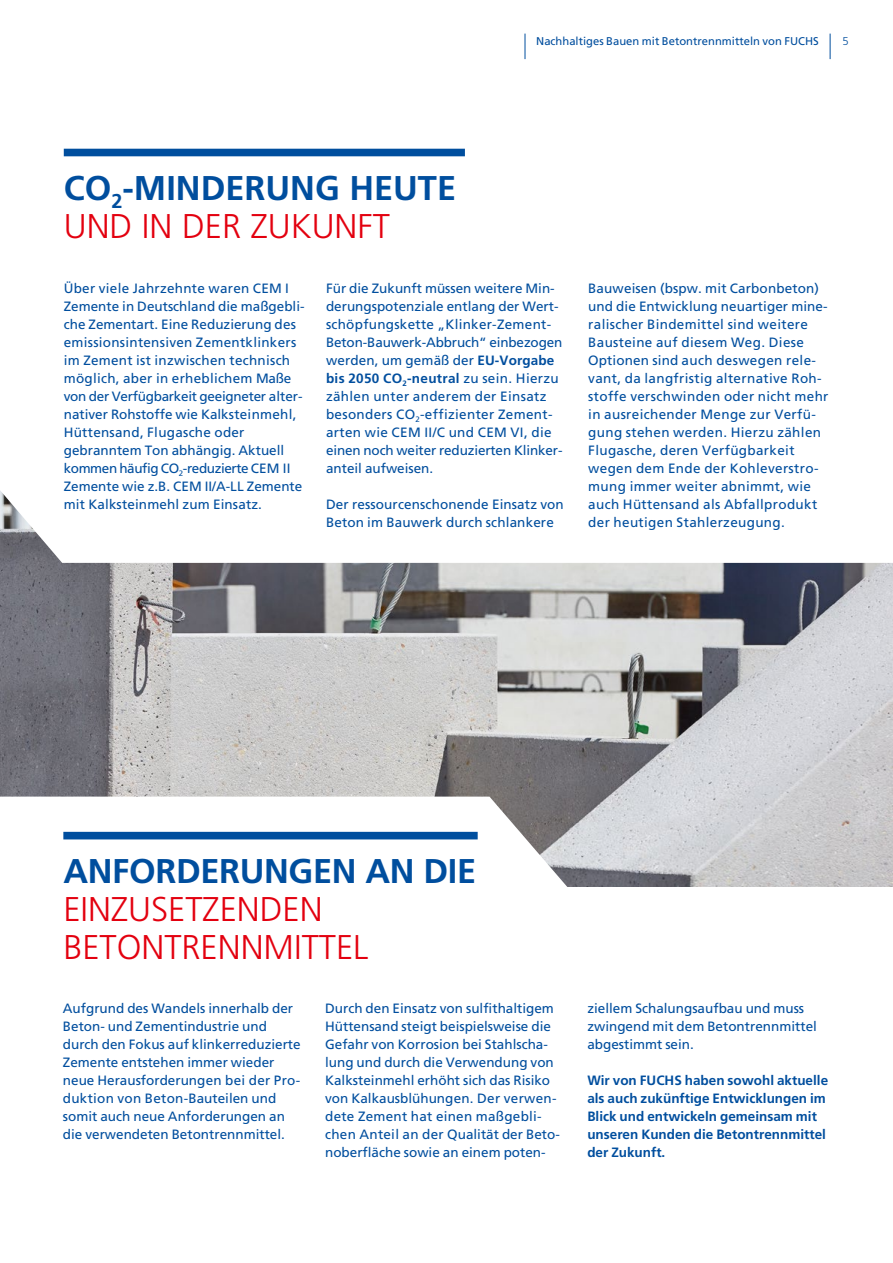
<style>
.page{position:relative;width:893px;height:1263px;background:#fff}
.page>*{position:absolute;margin:0;border:0;box-sizing:border-box;transform-origin:0 0}
.t1{font:700 34.35px/38.1px "Frutiger LT Std";letter-spacing:-.01em;color:#004e9e}
.t2{font:300 34.35px/38.1px "Frutiger LT Std";color:#e3000f}
.t3{font:13.5px/18px "Frutiger LT Std";letter-spacing:.005em;color:#004e9e}
.t4{font:13.5px/18px "Frutiger LT Std";letter-spacing:.025em;color:#004e9e}
.t5{font:700 13.5px/18px "Frutiger LT Std";color:#004e9e}
.t6{font:11.25px "Frutiger LT Std";color:#004e9e}
.t7{font:300 11.25px "Frutiger LT Std";color:#004e9e}
.s1{font-weight:300;color:#e3000f}
.s2{font-weight:700}
</style>
<div class="page">
<img style="left:0;top:563px;width:893px;height:324px">
<svg style="left:0;top:491px;width:864px;height:72px"></svg>
<svg style="left:0;top:797px;width:633px;height:90px"></svg>
<svg style="left:830px;top:34px;width:1px;height:25px"></svg>
<svg style="left:525px;top:34px;width:1px;height:25px"></svg>
<div style="left:64px;top:149px;width:401px;height:7px;background:#004e9e"></div>
<div style="left:63px;top:832px;width:415px;height:7px;background:#004e9e"></div>
<h1 class="t1" style="left:64px;top:169px;width:394px">CO<sub>2</sub>-MINDERUNG HEUTE<br><span class="s1">UND IN DER ZUKUNFT</span></h1>
<p class="t6" style="left:536px;top:34px;width:284px">Nachhaltiges Bauen mit Betontrennmitteln von FUCHS</p>
<p class="t7" style="left:842px;top:34px;width:8px">5</p>
<p class="t3" style="left:64px;top:279px;width:242px">Über viele Jahrzehnte waren CEM I Zemente in Deutschland die maßgebli&shy;che Zementart. Eine Reduzierung des emissionsintensiven Zementklinkers im Zement ist inzwischen technisch möglich, aber in erheblichem Maße von der Verfügbarkeit geeigneter alter&shy;nativer Rohstoffe wie Kalksteinmehl, Hüttensand, Flugasche oder gebranntem Ton abhängig. Aktuell kommen häufig CO<sub>2</sub>-reduzierte CEM II Zemente wie z.B. CEM II/A-LL Zemente mit Kalksteinmehl zum Einsatz.</p>
<p class="t3" style="left:326px;top:279px;width:238px">Für die Zukunft müssen weitere Min&shy;derungspotenziale entlang der Wert&shy;schöpfungskette „Klinker-Zement-Beton-Bauwerk-Abbruch“ einbezogen werden, um gemäß der <span class="s2">EU-Vorgabe bis 2050 CO</span><sub>2</sub><span class="s2">-neutral</span> zu sein. Hierzu zählen unter anderem der Einsatz besonders CO<sub>2</sub>-effizienter Zement&shy;arten wie CEM II/C und CEM VI, die einen noch weiter reduzierten Klinker&shy;anteil aufweisen.</p>
<p class="t3" style="left:326px;top:495px;width:239px">Der ressourcenschonende Einsatz von<br>Beton im Bauwerk durch schlankere</p>
<p class="t4" style="left:588px;top:279px;width:242px">Bauweisen (bspw. mit Carbonbeton) und die Entwicklung neuartiger mine&shy;ralischer Bindemittel sind weitere Bausteine auf diesem Weg. Diese Optionen sind auch deswegen rele&shy;vant, da langfristig alternative Roh&shy;stoffe verschwinden oder nicht mehr in ausreichender Menge zur Verfü&shy;gung stehen werden. Hierzu zählen Flugasche, deren Verfügbarkeit wegen dem Ende der Kohleverstro&shy;mung immer weiter abnimmt, wie auch Hüttensand als Abfallprodukt der heutigen Stahlerzeugung.</p>
<h1 class="t1" style="left:63px;top:852px;width:414px">ANFORDERUNGEN AN DIE</h1>
<h1 class="t2" style="left:63px;top:890px;width:307px">EINZUSETZENDEN<br>BETONTRENNMITTEL</h1>
<p class="t3" style="left:63px;top:999px;width:239px">Aufgrund des Wandels innerhalb der Beton- und Zementindustrie und durch den Fokus auf klinkerreduzierte Zemente entstehen immer wieder neue Herausforderungen bei der Pro&shy;duktion von Beton-Bauteilen und somit auch neue Anforderungen an die verwendeten Betontrennmittel.</p>
<p class="t3" style="left:325px;top:999px;width:236px">Durch den Einsatz von sulfithaltigem Hüttensand steigt beispielsweise die Gefahr von Korrosion bei Stahlscha&shy;lung und durch die Verwendung von Kalksteinmehl erhöht sich das Risiko von Kalkausblühungen. Der verwen&shy;dete Zement hat einen maßgebli&shy;chen Anteil an der Qualität der Beto&shy;noberfläche sowie an einem poten-</p>
<p class="t3" style="left:587px;top:999px;width:231px">ziellem Schalungsaufbau und muss zwingend mit dem Betontrennmittel abgestimmt sein.</p>
<p class="t5" style="left:587px;top:1071px;width:242px">Wir von FUCHS haben sowohl aktuelle als auch zukünftige Entwicklungen im<br>Blick und entwickeln gemeinsam mit unseren Kunden die Betontrennmittel der Zukunft.</p>
</div>
